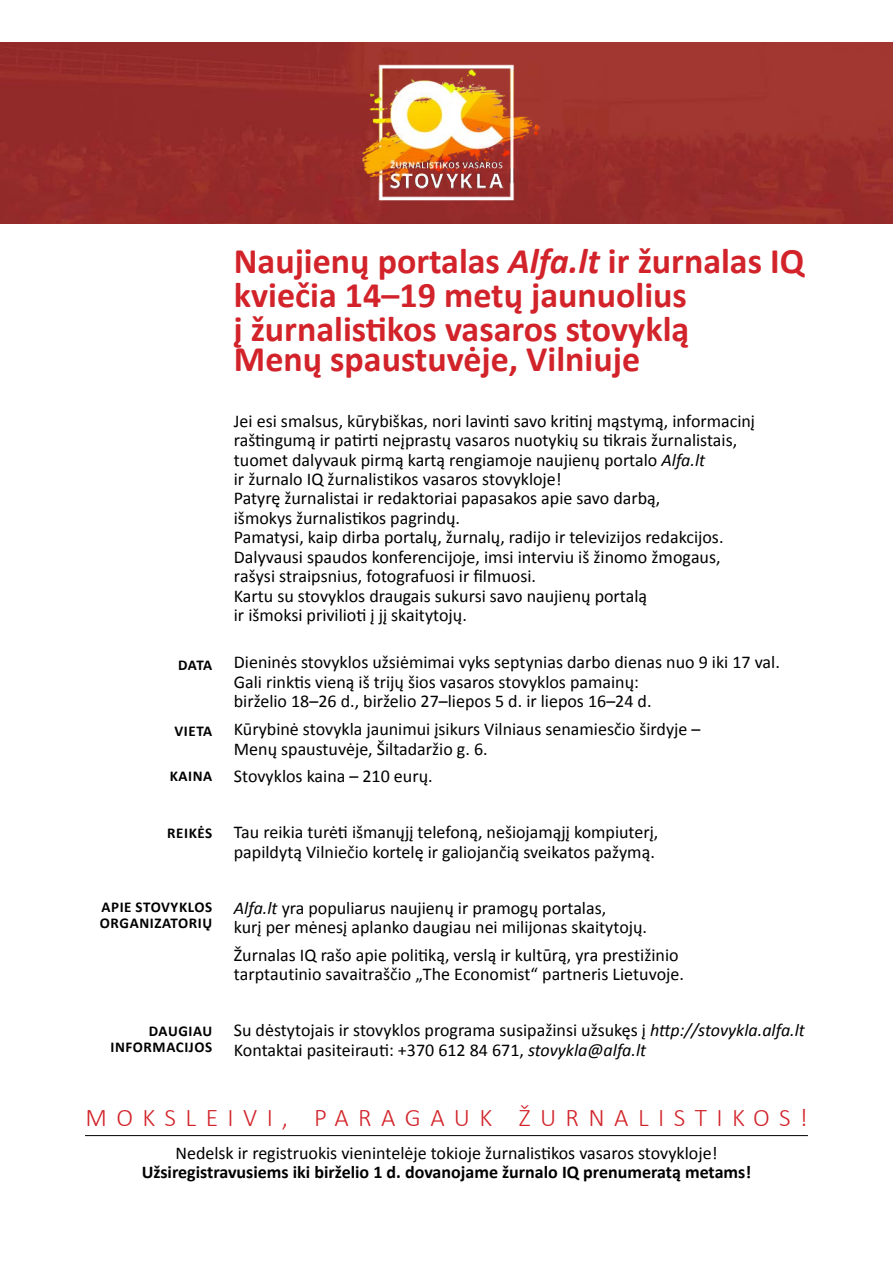
<style>
.page{position:relative;width:893px;height:1263px;background:#fff}
.page>*{position:absolute;margin:0;border:0;box-sizing:border-box;transform-origin:0 0}
.t1{font:700 36px/34.2px "Calibri";color:#d2232a}
.t2{font:300 25.5px "Calibri";letter-spacing:.37em;color:#d2232a}
.t3{font:18px/19.4px "Calibri";color:#000}
.t4{font:700 18px "Calibri";color:#000}
.t5{font:700 15px/16.2px "Calibri";letter-spacing:.04em;color:#000}
.s1{font-style:italic}
</style>
<div class="page">
<hr style="left:85px;top:1135px;width:723px;height:1px;background:#000">
<img style="left:0;top:43px;width:893px;height:180px">
<img style="left:358px;top:59px;width:195px;height:152px">
<p class="t5" style="left:178px;top:656px;width:36px">Data</p>
<p class="t5" style="left:174px;top:722px;width:39px">Vieta</p>
<p class="t5" style="left:170px;top:767px;width:44px">Kaina</p>
<p class="t5" style="left:167px;top:824px;width:47px">Reikės</p>
<p class="t5" style="left:100px;top:898px;width:114px">Apie stovyklos organizatori ų</p>
<p class="t5" style="left:110px;top:1022px;width:103px;text-align:right">Daugiau<br>in formacijos</p>
<h1 class="t1" style="left:234px;top:242px;width:572px">Naujienų portalas <span class="s1">Alfa.lt</span> ir žurnalas IQ kviečia 14–19 metų jaunuolius<br>į žurnalistikos vasaros stovyklą</h1>
<h1 class="t1" style="left:234px;top:340px;width:408px">Menų spaustuvėje, Vilniuje</h1>
<p class="t3" style="left:234px;top:410px;width:523px">Jei esi smalsus, kūrybiškas, nori lavinti savo kritinį mąstymą, informacinį raštingumą ir patirti neįprastų vasaros nuotykių su tikrais žurnalistais, tuomet dalyvauk pirmą kartą rengiamoje naujienų portalo <span class="s1">Alfa.lt<br></span>ir žurnalo IQ žurnalistikos vasaros stovykloje!<br>Patyrę žurnalistai ir redaktoriai papasakos apie savo darbą,<br>išmokys žurnalistikos pagrindų.<br>Pamatysi, kaip dirba portalų, žurnalų, radijo ir televizijos redakcijos.<br>Dalyvausi spaudos konferencijoje, imsi interviu iš žinomo žmogaus, rašysi straipsnius, fotografuosi ir filmuosi.<br>Kartu su stovyklos draugais sukursi savo naujienų portalą<br>ir išmoksi privilioti į jį skaitytojų.</p>
<p class="t3" style="left:234px;top:652px;width:548px">Dieninės stovyklos užsiėmimai vyks septynias darbo dienas nuo 9 iki 17 val.<br>Gali rinktis vieną iš trijų šios vasaros stovyklos pamainų:<br>birželio 18–26 d., birželio 27–liepos 5 d. ir liepos 16–24 d.</p>
<p class="t3" style="left:234px;top:719px;width:468px">Kūrybinė stovykla jaunimui įsikurs Vilniaus senamiesčio širdyje –<br>Menų spaustuvėje, Šiltadaržio g. 6.</p>
<p class="t3" style="left:234px;top:766px;width:200px">Stovyklos kaina – 210 eurų.</p>
<p class="t3" style="left:234px;top:822px;width:426px">Tau reikia turėti išmanųjį telefoną, nešiojamąjį kompiuterį, papildytą Vilniečio kortelę ir galiojančią sveikatos pažymą.</p>
<p class="t3" style="left:234px;top:897px;width:415px"><span class="s1">Alfa.lt</span> yra populiarus naujienų ir pramogų portalas,<br>kurį per mėnesį aplanko daugiau nei milijonas skaitytojų.</p>
<p class="t3" style="left:234px;top:944px;width:452px">Žurnalas IQ rašo apie politiką, verslą ir kultūrą, yra prestižinio tarptautinio savaitraščio „The Economist“ partneris Lietuvoje.</p>
<p class="t3" style="left:234px;top:1020px;width:573px">Su dėstytojais ir stovyklos programa susipažinsi užsukęs į <span class="s1">http://stovykla.alfa.lt<br></span>Kontaktai pasiteirauti: +370 612 84 671, <span class="s1">stovykla@alfa.lt</span></p>
<h2 class="t2" style="left:86px;top:1102px;width:569px">MOKSLEIVI, PARAGAUK ŽURNALIS</h2>
<h2 class="t2" style="left:695px;top:1102px;width:41px">T IKOS</h2>
<h2 class="t2" style="left:800px;top:1102px;width:10px">!</h2>
<p class="t3" style="left:175px;top:1142px;width:544px">Nedelsk ir registruokis vienintelėje tokioje žurnalistikos vasaros stovykloje!</p>
<p class="t4" style="left:142px;top:1161px;width:611px">Užsiregistravusiems iki birželio 1 d. dovanojame žurnalo IQ prenumeratą metams!</p>
</div>
